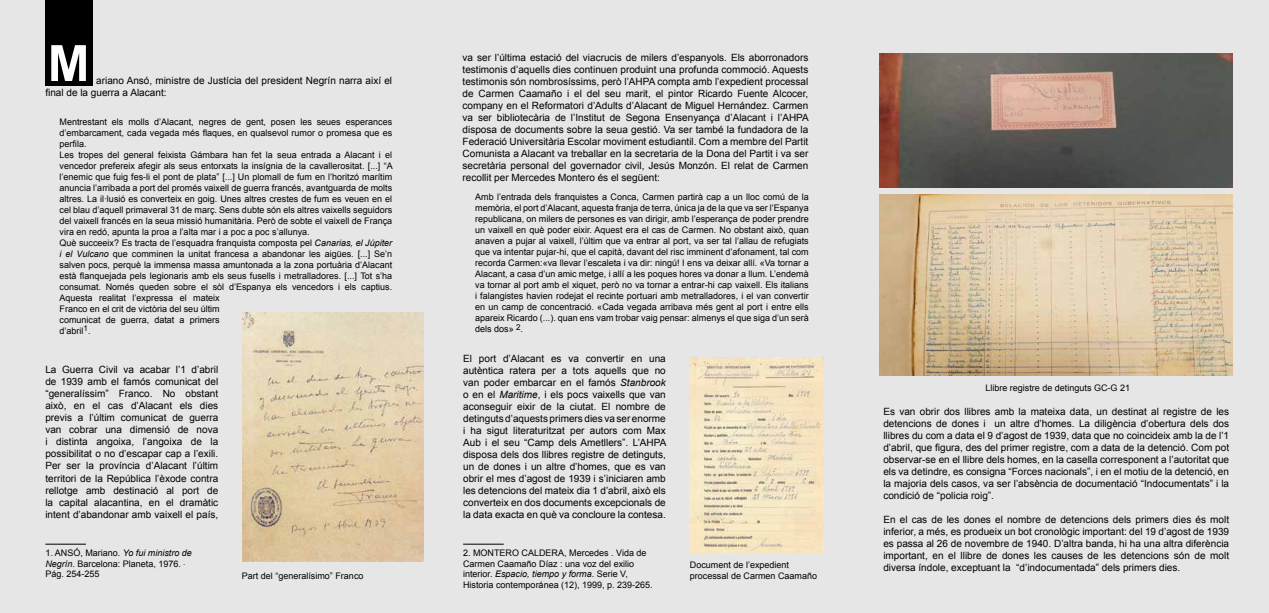
<style>
.page{position:relative;width:1269px;height:613px;background:#fff}
.page>*{position:absolute;margin:0;border:0;box-sizing:border-box;transform-origin:0 0}
.t1{font:700 50px "Arial";color:#fff}
.t2{font:10px/12px "Arial";color:#000;text-align:justify}
.t3{font:9px/11px "Arial";color:#000}
.t4{font:8px "Arial";color:#000}
.s1{font-style:italic}
</style>
<div class="page">
<div style="left:1px;top:0;width:1267px;height:612px;background:#e6e6e6"></div>
<div style="left:45px;top:0;width:48px;height:85px;background:#000"></div>
<img style="left:242px;top:313px;width:182px;height:248px">
<img style="left:690px;top:357px;width:134px;height:195px">
<img style="left:879px;top:53px;width:354px;height:134px">
<img style="left:879px;top:194px;width:354px;height:181px">
<hr style="left:45px;top:543px;width:41px;height:1px;background:#000">
<hr style="left:463px;top:543px;width:41px;height:1px;background:#000">
<h1 class="t1" style="left:48px;top:30px;width:43px">M</h1>
<p class="t2" style="left:45px;top:74px;width:348px;text-indent:51px">ariano Ansó, ministre de Justícia del president Negrín narra així el final de la guerra a Alacant:</p>
<p class="t3" style="left:60px;top:116px;width:335px">Mentrestant els molls d’Alacant, negres de gent, posen les seues esperances d’embarcament, cada vegada més flaques, en qualsevol rumor o promesa que es perfila.<br>Les tropes del general feixista Gámbara han fet la seua entrada a Alacant i el vencedor prefereix afegir als seus entorxats la insígnia de la cavallerositat. [...] “A l’enemic que fuig fes-li el pont de plata” [...] Un plomall de fum en l’horitzó marítim anuncia l’arribada a port del promés vaixell de guerra francés, avantguarda de molts altres. La il·lusió es converteix en goig. Unes altres crestes de fum es veuen en el cel blau d’aquell primaveral 31 de març. Sens dubte són els altres vaixells seguidors del vaixell francés en la seua missió humanitària. Però de sobte el vaixell de França vira en redó, apunta la proa a l’alta mar i a poc a poc s’allunya.<br>Què succeeix? Es tracta de l’esquadra franquista composta pel <span class="s1">Canarias, el Júpiter i el Vulcano</span> que comminen la unitat francesa a abandonar les aigües. [...] Se’n salven pocs, perquè la immensa massa amuntonada a la zona portuària d’Alacant està flanquejada pels legionaris amb els seus fusells i metralladores. [...] Tot s’ha consumat. Només queden sobre el sòl d’Espanya els vencedors i els captius.<br>Aquesta realitat l’expressa el mateix<br>Franco en el crit de victòria del seu últim<br>comunicat de guerra, datat a primers<br>d’abril<sup>1</sup>.</p>
<p class="t2" style="left:45px;top:364px;width:174px">La Guerra Civil va acabar l’1 d’abril de 1939 amb el famós comunicat del “generalíssim” Franco. No obstant això, en el cas d’Alacant els dies previs a l’últim comunicat de guerra van cobrar una dimensió de nova i distinta angoixa, l’angoixa de la possibilitat o no d’escapar cap a l’exili.<br>Per ser la província d’Alacant l’últim territori de la República l’èxode contra rellotge amb destinació al port de la capital alacantina, en el dramàtic intent d’abandonar amb vaixell el país,</p>
<p class="t2" style="left:462px;top:51px;width:348px">va ser l’última estació del viacrucis de milers d’espanyols. Els aborronadors testimonis d’aquells dies continuen produint una profunda commoció. Aquests testimonis són nombrosíssims, però l’AHPA compta amb l’expedient processal de Carmen Caamaño i el del seu marit, el pintor Ricardo Fuente Alcocer, company en el Reformatori d’Adults d’Alacant de Miguel Hernández. Carmen va ser bibliotecària de l’Institut de Segona Ensenyança d’Alacant i l’AHPA disposa de documents sobre la seua gestió. Va ser també la fundadora de la Federació Universitària Escolar moviment estudiantil. Com a membre del Partit Comunista a Alacant va treballar en la secretaria de la Dona del Partit i va ser secretària personal del governador civil, Jesús Monzón. El relat de Carmen recollit per Mercedes Montero és el següent:</p>
<p class="t3" style="left:475px;top:191px;width:335px;text-align:justify">Amb l’entrada dels franquistes a Conca, Carmen partirà cap a un lloc comú de la memòria, el port d’Alacant, aquesta franja de terra, única ja de la que va ser l’Espanya republicana, on milers de persones es van dirigir, amb l’esperança de poder prendre un vaixell en què poder eixir. Aquest era el cas de Carmen. No obstant això, quan anaven a pujar al vaixell, l’últim que va entrar al port, va ser tal l’allau de refugiats que va intentar pujar-hi, que el capità, davant del risc imminent d’afonament, tal com recorda Carmen:«va llevar l’escaleta i va dir: ningú! I ens va deixar allí. «Va tornar a Alacant, a casa d’un amic metge, i allí a les poques hores va donar a llum. L’endemà va tornar al port amb el xiquet, però no va tornar a entrar-hi cap vaixell. Els italians i falangistes havien rodejat el recinte portuari amb metralladores, i el van convertir en un camp de concentració. «Cada vegada arribava més gent al port i entre ells apareix Ricardo (...). quan ens vam trobar vaig pensar: almenys el que siga d’un serà dels dos» <sup>2</sup>.</p>
<p class="t2" style="left:463px;top:352px;width:205px">El port d’Alacant es va convertir en una autèntica ratera per a tots aquells que no van poder embarcar en el famós <span class="s1">Stanbrook </span>o en el <span class="s1">Maritime</span>, i els pocs vaixells que van aconseguir eixir de la ciutat. El nombre de detinguts d’aquests primers dies va ser enorme i ha sigut literaturitzat per autors com Max Aub i el seu “Camp dels Ametllers”. L’AHPA disposa dels dos llibres registre de detinguts, un de dones i un altre d’homes, que es van obrir el mes d’agost de 1939 i s’iniciaren amb les detencions del mateix dia 1 d’abril, això els converteix en dos documents excepcionals de la data exacta en què va concloure la contesa.</p>
<p class="t3" style="left:45px;top:547px;width:148px">1. ANSÓ, Mariano. <span class="s1">Yo fui ministro de<br>Negrín</span>. Barcelona: Planeta, 1976.<br>Pág. 254-255</p>
<p class="t3" style="left:463px;top:547px;width:191px">2. MONTERO CALDERA, Mercedes . Vida de Carmen Caamaño Díaz : una voz del exilio interior. <span class="s1">Espacio, tiempo y forma</span>. Serie V, Historia contemporánea (12), 1999, p. 239-265.</p>
<p class="t3" style="left:242px;top:570px;width:123px">Part del “generalísimo” Franco</p>
<p class="t3" style="left:690px;top:559px;width:129px">Document de l’expedient processal de Carmen Caamaño</p>
<p class="t4" style="left:183px;top:556px;width:4px">.</p>
<p class="t3" style="left:985px;top:382px;width:146px">Llibre registre de detinguts GC-G 21</p>
<p class="t2" style="left:883px;top:405px;width:347px">Es van obrir dos llibres amb la mateixa data, un destinat al registre de les detencions de dones i un altre d’homes. La diligència d’obertura dels dos llibres du com a data el 9 d’agost de 1939, data que no coincideix amb la de l’1 d’abril, que figura, des del primer registre, com a data de la detenció. Com pot observar-se en el llibre dels homes, en la casella corresponent a l’autoritat que els va detindre, es consigna “Forces nacionals”, i en el motiu de la detenció, en la majoria dels casos, va ser l’absència de documentació “Indocumentats” i la condició de “policia roig”.</p>
<p class="t2" style="left:883px;top:513px;width:347px">En el cas de les dones el nombre de detencions dels primers dies és molt inferior, a més, es produeix un bot cronològic important: del 19 d’agost de 1939 es passa al 26 de novembre de 1940. D’altra banda, hi ha una altra diferència important, en el llibre de dones les causes de les detencions són de molt diversa índole, exceptuant la “d’indocumentada” dels primers dies.</p>
</div>
